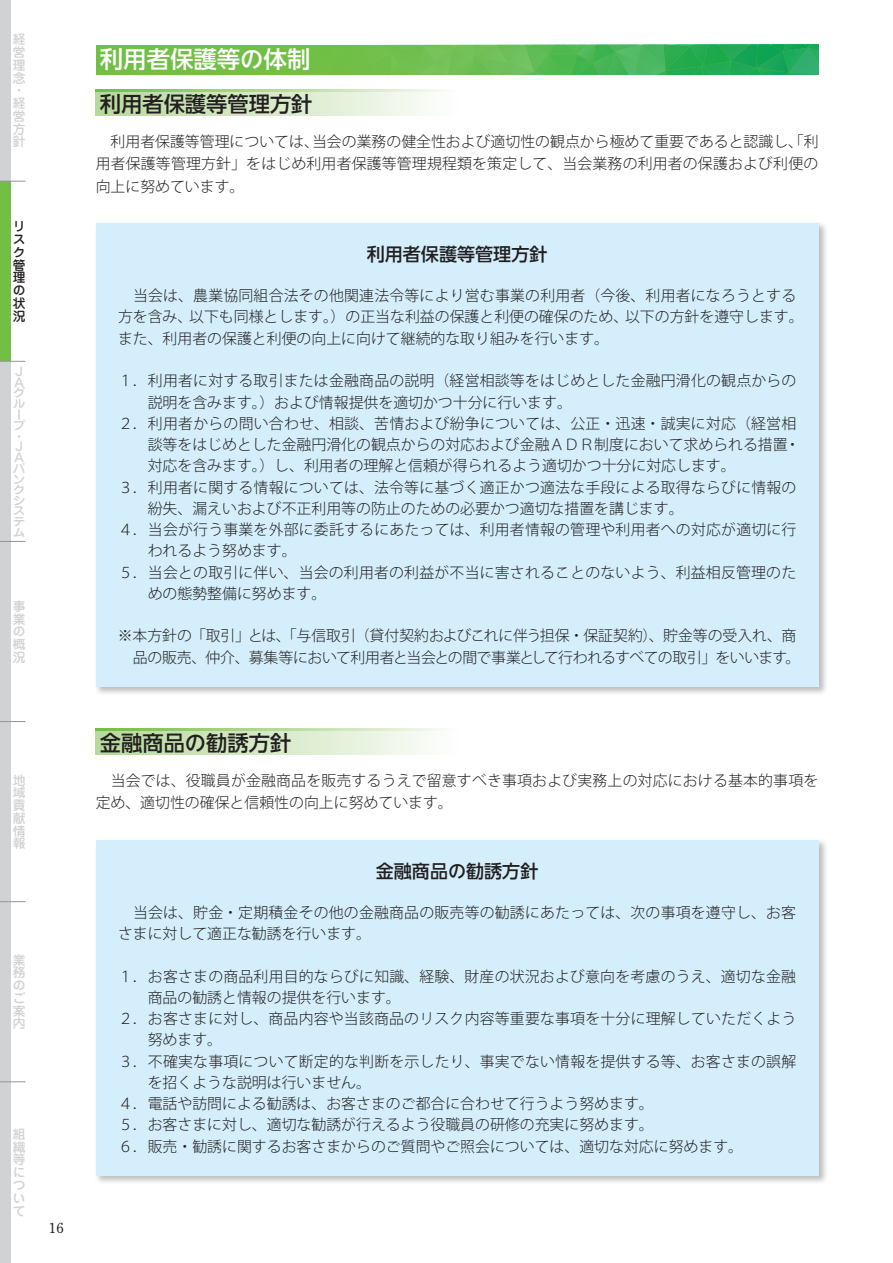
<style>
.page{position:relative;width:893px;height:1263px;background:#fff}
.page>*{position:absolute;margin:0;border:0;box-sizing:border-box;transform-origin:0 0}
.t1{font:500 23.4px "UD Shin Go NT Pr 6 N";color:#fff}
.t2{font:500 21.3px "UD Shin Go NT Pr 6 N";color:#231f20}
.t3{font:500 18px "UD Shin Go NT Pr 6 N";color:#231f20}
.t4{font:300 14.85px/21.3px "Koz Go Pr 6 N";color:#231f20}
.t5{font:700 13.8px "Futo Min A101 Pr 6 N";color:#231f20}
.t6{font:500 12.75px/12.8px "Jun 34 Pro";color:#d1d2d4;text-align:justify}
.t7{font:500 12.75px/12.8px "Jun 34 Pro";color:#231f20}
.t8{font:500 11.85px/10.6px "Jun 34 Pro";color:#d1d2d4;scale:1.08 1}
</style>
<div class="page">
<div style="left:0;top:0;width:11px;height:181px;background:#d1d2d4"></div>
<div style="left:0;top:181px;width:11px;height:180px;background:#71bf44"></div>
<div style="left:0;top:361px;width:11px;height:180px;background:#d1d2d4"></div>
<div style="left:0;top:541px;width:11px;height:180px;background:#d1d2d4"></div>
<div style="left:0;top:721px;width:11px;height:181px;background:#d1d2d4"></div>
<div style="left:0;top:902px;width:11px;height:180px;background:#d1d2d4"></div>
<div style="left:0;top:1082px;width:11px;height:181px;background:#d1d2d4"></div>
<svg style="left:0;top:181px;width:26px;height:1px"></svg>
<svg style="left:0;top:361px;width:26px;height:1px"></svg>
<svg style="left:0;top:541px;width:26px;height:1px"></svg>
<svg style="left:0;top:721px;width:26px;height:1px"></svg>
<svg style="left:0;top:901px;width:26px;height:1px"></svg>
<svg style="left:0;top:1081px;width:26px;height:1px"></svg>
<svg style="left:96px;top:91px;width:347px;height:25px;background:#d6e9c6"></svg>
<svg style="left:96px;top:89px;width:347px;height:2px"></svg>
<div style="left:94px;top:221px;width:734px;height:475px;background:#231f20;opacity:.3"></div>
<div style="left:96px;top:223px;width:723px;height:464px;background:#d4effb"></div>
<div style="left:94px;top:838px;width:734px;height:347px;background:#231f20;opacity:.3"></div>
<div style="left:96px;top:840px;width:723px;height:336px;background:#d4effb"></div>
<svg style="left:96px;top:730px;width:347px;height:25px;background:#d6e9c6"></svg>
<svg style="left:96px;top:728px;width:347px;height:2px"></svg>
<div style="left:96px;top:45px;width:723px;height:29px;background:#71bf44"></div>
<svg style="left:307px;top:45px;width:512px;height:30px"></svg>
<p class="t6" style="left:13px;top:32px;width:14px;text-align:left">経営理念・経営方針</p>
<p class="t7" style="left:13px;top:219px;width:14px">リスク管理の状況</p>
<p class="t8" style="left:13px;top:364px;width:13px">Ｊ<br>Ａグループ</p>
<p class="t8" style="left:13px;top:430px;width:13px">・<br>Ｊ<br>Ａバンクシステム</p>
<p class="t6" style="left:13px;top:598px;width:14px">事業の概況</p>
<p class="t6" style="left:13px;top:772px;width:14px">地域貢献情報</p>
<p class="t6" style="left:13px;top:952px;width:14px">業務のご案内</p>
<p class="t6" style="left:13px;top:1126px;width:14px">組織等について</p>
<p class="t5" style="left:49px;top:1217px;width:16px">16</p>
<h1 class="t1" style="left:100px;top:41px;width:212px">利用者保護等の体制</h1>
<h2 class="t2" style="left:100px;top:86px;width:214px">利用者保護等管理方針</h2>
<p class="t4" style="left:96px;top:131px;width:724px;line-height:22.4px;text-align:justify">　利用者保護等管理については、当会の業務の健全性および適切性の観点から極めて重要であると認識し、「利用者保護等管理方針」をはじめ利用者保護等管理規程類を策定して、当会業務の利用者の保護および利便の向上に努めています。</p>
<p class="t3" style="left:367px;top:240px;width:182px">利用者保護等管理方針</p>
<p class="t4" style="left:118px;top:285px;width:687px">　当会は、農業協同組合法その他関連法令等により営む事業の利用者（今後、利用者になろうとする方を含み、以下も同様とします。）の正当な利益の保護と利便の確保のため、以下の方針を遵守します。また、利用者の保護と利便の向上に向けて継続的な取り組みを行います。</p>
<p class="t4" style="left:118px;top:370px;width:680px">１．利用者に対する取引または金融商品の説明（経営相談等をはじめとした金融円滑化の観点からの</p>
<p class="t4" style="left:148px;top:392px;width:426px">説明を含みます。）および情報提供を適切かつ十分に行います。</p>
<p class="t4" style="left:118px;top:413px;width:680px">２．利用者からの問い合わせ、相談、苦情および紛争については、公正・迅速・誠実に対応（経営相</p>
<p class="t4" style="left:148px;top:434px;width:654px">談等をはじめとした金融円滑化の観点からの対応および金融ＡＤＲ制度において求められる措置・</p>
<p class="t4" style="left:148px;top:456px;width:589px">対応を含みます。）し、利用者の理解と信頼が得られるよう適切かつ十分に対応します。</p>
<p class="t4" style="left:118px;top:477px;width:680px">３．利用者に関する情報については、法令等に基づく適正かつ適法な手段による取得ならびに情報の</p>
<p class="t4" style="left:148px;top:498px;width:537px">紛失、漏えいおよび不正利用等の防止のための必要かつ適切な措置を講じます。</p>
<p class="t4" style="left:118px;top:519px;width:680px">４．当会が行う事業を外部に委託するにあたっては、利用者情報の管理や利用者への対応が適切に行</p>
<p class="t4" style="left:148px;top:541px;width:150px">われるよう努めます。</p>
<p class="t4" style="left:118px;top:562px;width:680px">５．当会との取引に伴い、当会の利用者の利益が不当に害されることのないよう、利益相反管理のた</p>
<p class="t4" style="left:148px;top:583px;width:180px">めの態勢整備に努めます。</p>
<p class="t4" style="left:118px;top:626px;width:684px;text-align:right">※本方針の「取引」とは、「与信取引（貸付契約およびこれに伴う担保・保証契約）、貯金等の受入れ、商品の販売、仲介、募集等において利用者と当会との間で事業として行われるすべての取引」をいいます。</p>
<h2 class="t2" style="left:100px;top:725px;width:193px">金融商品の勧誘方針</h2>
<p class="t4" style="left:96px;top:770px;width:724px;line-height:22.4px">　当会では、役職員が金融商品を販売するうえで留意すべき事項および実務上の対応における基本的事項を定め、適切性の確保と信頼性の向上に努めています。</p>
<p class="t3" style="left:376px;top:857px;width:164px">金融商品の勧誘方針</p>
<p class="t4" style="left:118px;top:902px;width:680px">　当会は、貯金・定期積金その他の金融商品の販売等の勧誘にあたっては、次の事項を遵守し、お客さまに対して適正な勧誘を行います。</p>
<p class="t4" style="left:118px;top:966px;width:680px">１．お客さまの商品利用目的ならびに知識、経験、財産の状況および意向を考慮のうえ、適切な金融</p>
<p class="t4" style="left:148px;top:987px;width:254px">商品の勧誘と情報の提供を行います。</p>
<p class="t4" style="left:118px;top:1008px;width:680px">２．お客さまに対し、商品内容や当該商品のリスク内容等重要な事項を十分に理解していただくよう</p>
<p class="t4" style="left:148px;top:1030px;width:76px">努めます。</p>
<p class="t4" style="left:118px;top:1051px;width:680px">３．不確実な事項について断定的な判断を示したり、事実でない情報を提供する等、お客さまの誤解</p>
<p class="t4" style="left:148px;top:1072px;width:225px">を招くような説明は行いません。</p>
<p class="t4" style="left:118px;top:1093px;width:537px">４．電話や訪問による勧誘は、お客さまのご都合に合わせて行うよう努めます。</p>
<p class="t4" style="left:118px;top:1115px;width:537px">５．お客さまに対し、適切な勧誘が行えるよう役職員の研修の充実に努めます。</p>
<p class="t4" style="left:118px;top:1136px;width:627px">６．販売・勧誘に関するお客さまからのご質問やご照会については、適切な対応に努めます。</p>
</div>
